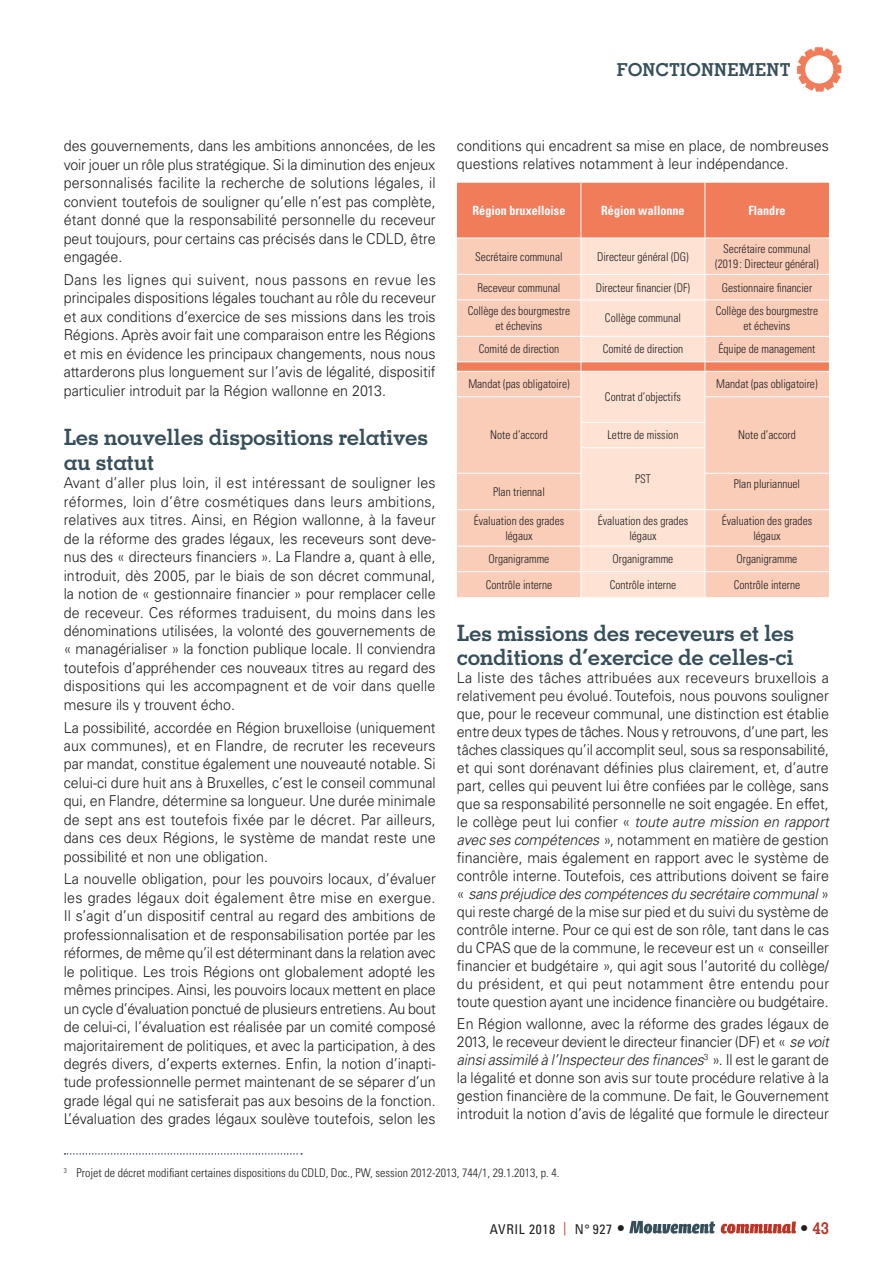
<style>
.page{position:relative;width:893px;height:1263px;background:#fff}
.page>*{position:absolute;margin:0;border:0;box-sizing:border-box;transform-origin:0 0}
.t1{font:700 22.5px/24.5px "Memphis LT Std";letter-spacing:-.02em;color:#374f5a}
.t2{font:700 17.85px "Memphis LT Std";letter-spacing:.015em;color:#374f5a}
.t3{font:700 16.5px "Memphis LT Std";color:#bd3326}
.t4{font:300 15px/18.5px "Univers LT Std";color:#201e1e;text-align:justify;scale:.95 1}
.t5{font:condensed 13.5px "Univers LT Std";letter-spacing:.05em;color:#201e1e}
.t6{font:700 condensed 12.75px "Univers LT Std";color:#fff;scale:.95 1}
.t7{font:300 condensed 12px/15px "Univers LT Std";color:#201e1e;text-align:center;scale:.95 1}
.t8{font:300 condensed 12px "Univers LT Std";color:#201e1e}
.s1{font-style:italic}
.s2{color:#bd3326}
.s3{font-family:"Memphis LT Std";font-weight:700;font-stretch:normal;font-size:16.5px}
.s4{color:#201e1e}
</style>
<div class="page">
<svg style="left:797px;top:47px;width:44px;height:45px"></svg>
<svg style="left:65px;top:1153px;width:237px;height:2px"></svg>
<div style="left:457px;top:183px;width:372px;height:55px;background:#f07c5a"></div>
<div style="left:457px;top:239px;width:372px;height:358px;background:#facdb9"></div>
<hr style="left:580px;top:183px;width:1px;height:55px;background:#fff">
<hr style="left:704px;top:183px;width:1px;height:55px;background:#fff">
<hr style="left:457px;top:274px;width:248px;height:1px;background:#fff">
<hr style="left:705px;top:274px;width:124px;height:1px;background:#fff">
<hr style="left:457px;top:300px;width:248px;height:1px;background:#fff">
<hr style="left:705px;top:300px;width:124px;height:1px;background:#fff">
<hr style="left:457px;top:336px;width:248px;height:1px;background:#fff">
<hr style="left:705px;top:336px;width:124px;height:1px;background:#fff">
<hr style="left:457px;top:361px;width:248px;height:1px;background:#fff">
<hr style="left:705px;top:361px;width:124px;height:1px;background:#fff">
<hr style="left:457px;top:371px;width:248px;height:1px;background:#fff">
<hr style="left:705px;top:371px;width:124px;height:1px;background:#fff">
<hr style="left:457px;top:396px;width:124px;height:1px;background:#fff">
<hr style="left:704px;top:396px;width:125px;height:1px;background:#fff">
<hr style="left:457px;top:473px;width:124px;height:1px;background:#fff">
<hr style="left:704px;top:473px;width:125px;height:1px;background:#fff">
<hr style="left:457px;top:509px;width:248px;height:1px;background:#fff">
<hr style="left:705px;top:509px;width:124px;height:1px;background:#fff">
<hr style="left:457px;top:546px;width:248px;height:1px;background:#fff">
<hr style="left:705px;top:546px;width:124px;height:1px;background:#fff">
<hr style="left:457px;top:571px;width:248px;height:1px;background:#fff">
<hr style="left:705px;top:571px;width:124px;height:1px;background:#fff">
<svg style="left:580px;top:238px;width:125px;height:359px;background:#fde0d2"></svg>
<svg style="left:629px;top:1221px;width:86px;height:13px"></svg>
<svg style="left:721px;top:1222px;width:75px;height:12px"></svg>
<p class="t2" style="left:617px;top:62px;width:175px">FONCTIONNEMENT</p>
<p class="t4" style="left:64px;top:138px;width:393px">des gouvernements, dans les ambitions annoncées, de les voir jouer un rôle plus stratégique. Si la diminution des enjeux personnalisés facilite la recherche de solutions légales, il convient toutefois de souligner qu’elle n’est pas complète, étant donné que la responsabilité personnelle du receveur peut toujours, pour certains cas précisés dans le CDLD, être engagée.</p>
<p class="t4" style="left:64px;top:271px;width:393px">Dans les lignes qui suivent, nous passons en revue les principales dispositions légales touchant au rôle du receveur et aux conditions d’exercice de ses missions dans les trois Régions. Après avoir fait une comparaison entre les Régions et mis en évidence les principaux changements, nous nous attarderons plus longuement sur l’avis de légalité, dispositif particulier introduit par la Région wallonne en 2013.</p>
<h1 class="t1" style="left:64px;top:426px;width:366px">Les nouvelles dispositions relatives au statut</h1>
<p class="t4" style="left:64px;top:475px;width:393px">Avant d’aller plus loin, il est intéressant de souligner les réformes, loin d’être cosmétiques dans leurs ambitions, relatives aux titres. Ainsi, en Région wallonne, à la faveur de la réforme des grades légaux, les receveurs sont deve&shy;nus des « directeurs financiers ». La Flandre a, quant à elle, introduit, dès 2005, par le biais de son décret communal, la notion de « gestionnaire financier » pour remplacer celle de receveur. Ces réformes traduisent, du moins dans les dénominations utilisées, la volonté des gouvernements de « managérialiser » la fonction publique locale. Il conviendra toutefois d’appréhender ces nouveaux titres au regard des dispositions qui les accompagnent et de voir dans quelle mesure ils y trouvent écho.</p>
<p class="t4" style="left:64px;top:719px;width:393px">La possibilité, accordée en Région bruxelloise (uniquement aux communes), et en Flandre, de recruter les receveurs par mandat, constitue également une nouveauté notable. Si celui-ci dure huit ans à Bruxelles, c’est le conseil communal qui, en Flandre, détermine sa longueur. Une durée minimale de sept ans est toutefois fixée par le décret. Par ailleurs, dans ces deux Régions, le système de mandat reste une possibilité et non une obligation.</p>
<p class="t4" style="left:64px;top:871px;width:393px">La nouvelle obligation, pour les pouvoirs locaux, d’évaluer les grades légaux doit également être mise en exergue.<br>Il s’agit d’un dispositif central au regard des ambitions de professionnalisation et de responsabilisation portée par les réformes, de même qu’il est déterminant dans la relation avec le politique. Les trois Régions ont globalement adopté les mêmes principes. Ainsi, les pouvoirs locaux mettent en place un cycle d’évaluation ponctué de plusieurs entretiens. Au bout de celui-ci, l’évaluation est réalisée par un comité composé majoritairement de politiques, et avec la participation, à des degrés divers, d’experts externes. Enfin, la notion d’inapti&shy;tude professionnelle permet maintenant de se séparer d’un grade légal qui ne satisferait pas aux besoins de la fonction.<br>L’évaluation des grades légaux soulève toutefois, selon les</p>
<p class="t4" style="left:457px;top:138px;width:393px;line-height:18px">conditions qui encadrent sa mise en place, de nombreuses questions relatives notamment à leur indépendance.</p>
<p class="t6" style="left:472px;top:205px;width:99px">Région bruxelloise</p>
<p class="t6" style="left:601px;top:205px;width:89px">Région wallonne</p>
<p class="t6" style="left:748px;top:205px;width:40px">Flandre</p>
<p class="t7" style="left:475px;top:249px;width:93px">Secrétaire communal</p>
<p class="t7" style="left:597px;top:249px;width:98px">Directeur général (DG)</p>
<p class="t7" style="left:715px;top:242px;width:110px">Secrétaire communal (2019 : Directeur général)</p>
<p class="t7" style="left:477px;top:280px;width:89px">Receveur communal</p>
<p class="t7" style="left:596px;top:280px;width:101px">Directeur financier (DF)</p>
<p class="t7" style="left:722px;top:280px;width:97px">Gestionnaire financier</p>
<p class="t7" style="left:468px;top:304px;width:109px">Collège des bourgmestre et échevins</p>
<p class="t7" style="left:605px;top:311px;width:81px">Collège communal</p>
<p class="t7" style="left:716px;top:304px;width:109px">Collège des bourgmestre et échevins</p>
<p class="t7" style="left:479px;top:342px;width:86px">Comité de direction</p>
<p class="t7" style="left:603px;top:342px;width:86px">Comité de direction</p>
<p class="t7" style="left:718px;top:342px;width:103px">Équipe de management</p>
<p class="t7" style="left:468px;top:377px;width:108px">Mandat (pas obligatoire)</p>
<p class="t7" style="left:605px;top:390px;width:81px">Contrat d’objectifs</p>
<p class="t7" style="left:716px;top:377px;width:108px">Mandat (pas obligatoire)</p>
<p class="t7" style="left:490px;top:428px;width:62px">Note d’accord</p>
<p class="t7" style="left:738px;top:428px;width:62px">Note d’accord</p>
<p class="t7" style="left:607px;top:428px;width:76px">Lettre de mission</p>
<p class="t7" style="left:635px;top:472px;width:18px">PST</p>
<p class="t7" style="left:734px;top:477px;width:71px">Plan pluriannuel</p>
<p class="t7" style="left:493px;top:485px;width:56px">Plan triennal</p>
<p class="t7" style="left:474px;top:514px;width:97px">Évaluation des grades légaux</p>
<p class="t7" style="left:598px;top:514px;width:97px">Évaluation des grades légaux</p>
<p class="t7" style="left:722px;top:514px;width:97px">Évaluation des grades légaux</p>
<p class="t7" style="left:488px;top:552px;width:65px">Organigramme</p>
<p class="t7" style="left:612px;top:552px;width:65px">Organigramme</p>
<p class="t7" style="left:736px;top:552px;width:65px">Organigramme</p>
<p class="t7" style="left:486px;top:578px;width:71px">Contrôle interne</p>
<p class="t7" style="left:610px;top:578px;width:71px">Contrôle interne</p>
<p class="t7" style="left:734px;top:578px;width:71px">Contrôle interne</p>
<h1 class="t1" style="left:457px;top:623px;width:339px;line-height:24px">Les missions des receveurs et les conditions d’exercice de celles-ci</h1>
<p class="t4" style="left:457px;top:670px;width:393px;line-height:18px">La liste des tâches attribuées aux receveurs bruxellois a relativement peu évolué. Toutefois, nous pouvons souligner que, pour le receveur communal, une distinction est établie entre deux types de tâches. Nous y retrouvons, d’une part, les tâches classiques qu’il accomplit seul, sous sa responsabilité, et qui sont dorénavant définies plus clairement, et, d’autre part, celles qui peuvent lui être confiées par le collège, sans que sa responsabilité personnelle ne soit engagée. En effet, le collège peut lui confier « <span class="s1">toute autre mission en rapport avec ses compétences</span> », notamment en matière de gestion financière, mais également en rapport avec le système de contrôle interne. Toutefois, ces attributions doivent se faire « <span class="s1">sans préjudice des compétences du secrétaire communal</span> » qui reste chargé de la mise sur pied et du suivi du système de contrôle interne. Pour ce qui est de son rôle, tant dans le cas du CPAS que de la commune, le receveur est un « conseiller financier et budgétaire », qui agit sous l’autorité du collège/ du président, et qui peut notamment être entendu pour toute question ayant une incidence financière ou budgétaire.</p>
<p class="t4" style="left:457px;top:1016px;width:393px;line-height:18px">En Région wallonne, avec la réforme des grades légaux de 2013, le receveur devient le directeur financier (DF) et « <span class="s1">se voit ainsi assimilé à l’Inspecteur des finances</span><sup>3</sup> ». Il est le garant de la légalité et donne son avis sur toute procédure relative à la gestion financière de la commune. De fait, le Gouvernement introduit la notion d’avis de légalité que formule le directeur</p>
<p class="t8" style="left:64px;top:1167px;width:497px"><sup>3</sup> Projet de décret modifiant certaines dispositions du CDLD, Doc., PW, session 2012-2013, 744/1, 29.1.2013, p. 4.</p>
<p class="t5" style="left:490px;top:1221px;width:137px">AVRIL 2018 <span class="s2">|</span> N° 927 <span class="s3">•</span></p>
<p class="t3" style="left:800px;top:1221px;width:30px"><span class="s4">•</span> 43</p>
</div>
